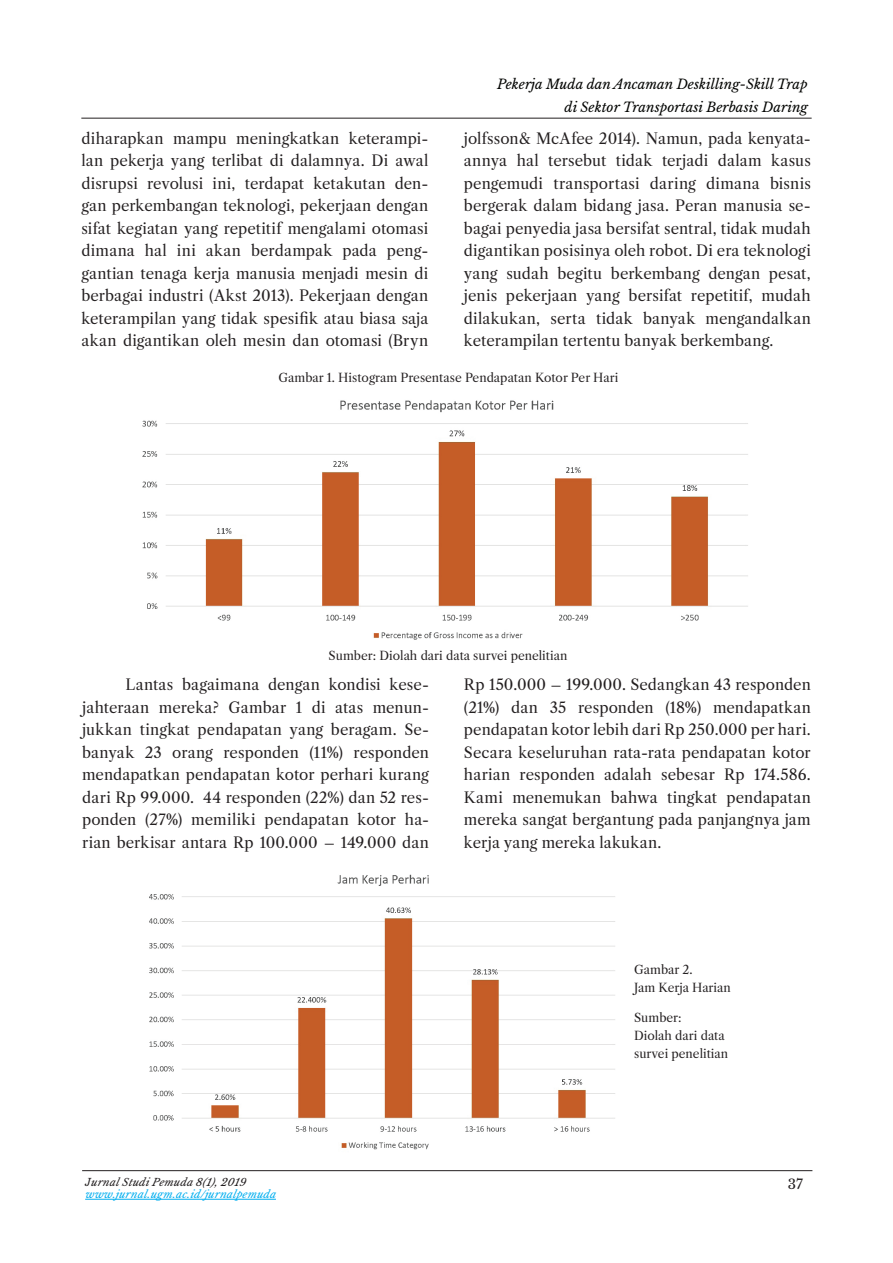
<style>
.page{position:relative;width:893px;height:1263px;background:#fff}
.page>*{position:absolute;margin:0;border:0;box-sizing:border-box;transform-origin:0 0}
.t1{font:15px/22.5px "Libre Caslon Text";letter-spacing:.005em;color:#231f20;text-align:justify}
.t2{font:italic 13.5px/22.5px "Libre Baskerville";color:#040503;text-align:right}
.t3{font:13.5px "Libre Baskerville";color:#231f20}
.t4{font:12px/18px "Libre Caslon Text";color:#231f20}
.t5{font:italic 10.5px "Libre Baskerville";letter-spacing:.02em;color:#00aeef}
.t6{font:italic 10.5px "Libre Baskerville";color:#231f20}
</style>
<div class="page">
<hr style="left:81px;top:118px;width:731px;height:1px;background:#231f20">
<hr style="left:82px;top:1170px;width:730px;height:1px;background:#231f20">
<hr style="left:85px;top:1199px;width:191px;height:1px;background:#00aeef">
<img style="left:142px;top:400px;width:606px;height:240px">
<img style="left:149px;top:874px;width:466px;height:276px">
<p class="t2" style="left:497px;top:73px;width:312px">Pekerja Muda dan Ancaman Deskilling-Skill Trap di Sektor Transportasi Berbasis Daring</p>
<p class="t1" style="left:81px;top:127px;width:348px">diharapkan mampu meningkatkan keterampi&shy;lan pekerja yang terlibat di dalamnya. Di awal disrupsi revolusi ini, terdapat ketakutan den&shy;gan perkembangan teknologi, pekerjaan dengan sifat kegiatan yang repetitif mengalami otomasi dimana hal ini akan berdampak pada peng&shy;gantian tenaga kerja manusia menjadi mesin di berbagai industri (Akst 2013). Pekerjaan dengan keterampilan yang tidak spesifik atau biasa saja akan digantikan oleh mesin dan otomasi (Bryn</p>
<p class="t1" style="left:464px;top:127px;width:348px">jolfsson&amp; McAfee 2014). Namun, pada kenyata&shy;annya hal tersebut tidak terjadi dalam kasus pengemudi transportasi daring dimana bisnis bergerak dalam bidang jasa. Peran manusia se&shy;bagai penyedia jasa bersifat sentral, tidak mudah digantikan posisinya oleh robot. Di era teknologi yang sudah begitu berkembang dengan pesat, jenis pekerjaan yang bersifat repetitif, mudah dilakukan, serta tidak banyak mengandalkan keterampilan tertentu banyak berkembang.</p>
<p class="t4" style="left:278px;top:369px;width:341px">Gambar 1. Histogram Presentase Pendapatan Kotor Per Hari</p>
<p class="t4" style="left:329px;top:647px;width:240px">Sumber: Diolah dari data survei penelitian</p>
<p class="t1" style="left:82px;top:674px;width:348px;text-indent:44px">Lantas bagaimana dengan kondisi kese&shy;jahteraan mereka? Gambar 1 di atas menun&shy;jukkan tingkat pendapatan yang beragam. Se&shy;banyak 23 orang responden (11%) responden mendapatkan pendapatan kotor perhari kurang dari Rp 99.000. 44 responden (22%) dan 52 res&shy;ponden (27%) memiliki pendapatan kotor ha&shy;rian berkisar antara Rp 100.000 – 149.000 dan</p>
<p class="t1" style="left:464px;top:674px;width:348px">Rp 150.000 – 199.000. Sedangkan 43 responden (21%) dan 35 responden (18%) mendapatkan pendapatan kotor lebih dari Rp 250.000 per hari.<br>Secara keseluruhan rata-rata pendapatan kotor harian responden adalah sebesar Rp 174.586.<br>Kami menemukan bahwa tingkat pendapatan mereka sangat bergantung pada panjangnya jam kerja yang mereka lakukan.</p>
<p class="t4" style="left:634px;top:961px;width:98px">Gambar 2.<br>Jam Kerja Harian</p>
<p class="t4" style="left:634px;top:1008px;width:96px">Sumber:<br>Diolah dari data survei penelitian</p>
<p class="t6" style="left:85px;top:1175px;width:165px">JurnalStudiPemuda 8(1), 2019</p>
<p class="t3" style="left:788px;top:1175px;width:17px">37</p>
<p class="t5" style="left:85px;top:1188px;width:195px">www.jurnal.ugm.ac.id/jurnalpemuda</p>
</div>
